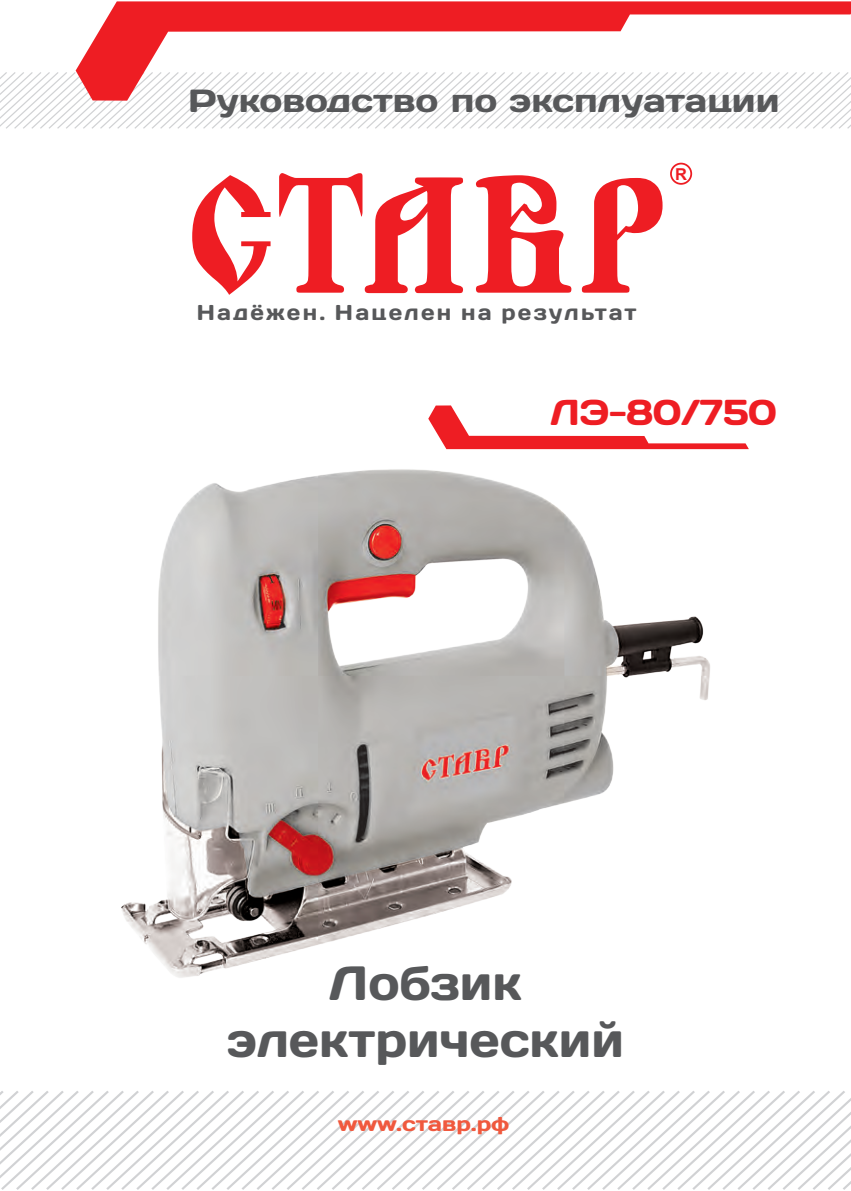
<style>
.page{position:relative;width:851px;height:1191px;background:#fff}
.page>*{position:absolute;margin:0;border:0;box-sizing:border-box;transform-origin:0 0}
.t1{font:48px "Days";color:#57585a}
.t2{font:36px "Days";letter-spacing:-.01em;color:#ee1d23}
.t3{font:32px "Days";color:#57585a;scale:1.1 1}
.t4{font:21.4px "Days";letter-spacing:.105em;color:#57585a}
.t5{font:20px "Days";color:#f0593e;scale:1.1 1}
.t6{font:700 16.4px "Arial";color:#ee1d23}
</style>
<div class="page">
<img style="left:121px;top:449px;width:628px;height:529px">
<svg style="left:0;top:72px;width:850px;height:57px"></svg>
<svg style="left:192px;top:173px;width:470px;height:122px"></svg>
<svg style="left:357px;top:173px;width:113px;height:122px"></svg>
<div style="left:670px;top:163px;width:22px;height:22px;border:2px solid #ee1d23;border-radius:50%"></div>
<svg style="left:76px;top:1px;width:774px;height:100px"></svg>
<svg style="left:428px;top:405px;width:321px;height:44px"></svg>
<svg style="left:0;top:1091px;width:850px;height:98px"></svg>
<p class="t3" style="left:188px;top:80px;width:539px">Руководство по эксплуатации</p>
<p class="t6" style="left:675px;top:163px;width:13px">R</p>
<p class="t4" style="left:197px;top:298px;width:441px">Надёжен. Нацелен на результат</p>
<p class="t2" style="left:550px;top:389px;width:228px">ЛЭ-80/750</p>
<p class="t1" style="left:329px;top:952px;width:194px">Лобзик</p>
<p class="t1" style="left:227px;top:1009px;width:398px">электрический</p>
<p class="t5" style="left:337px;top:1110px;width:157px">www.ставр.рф</p>
</div>
